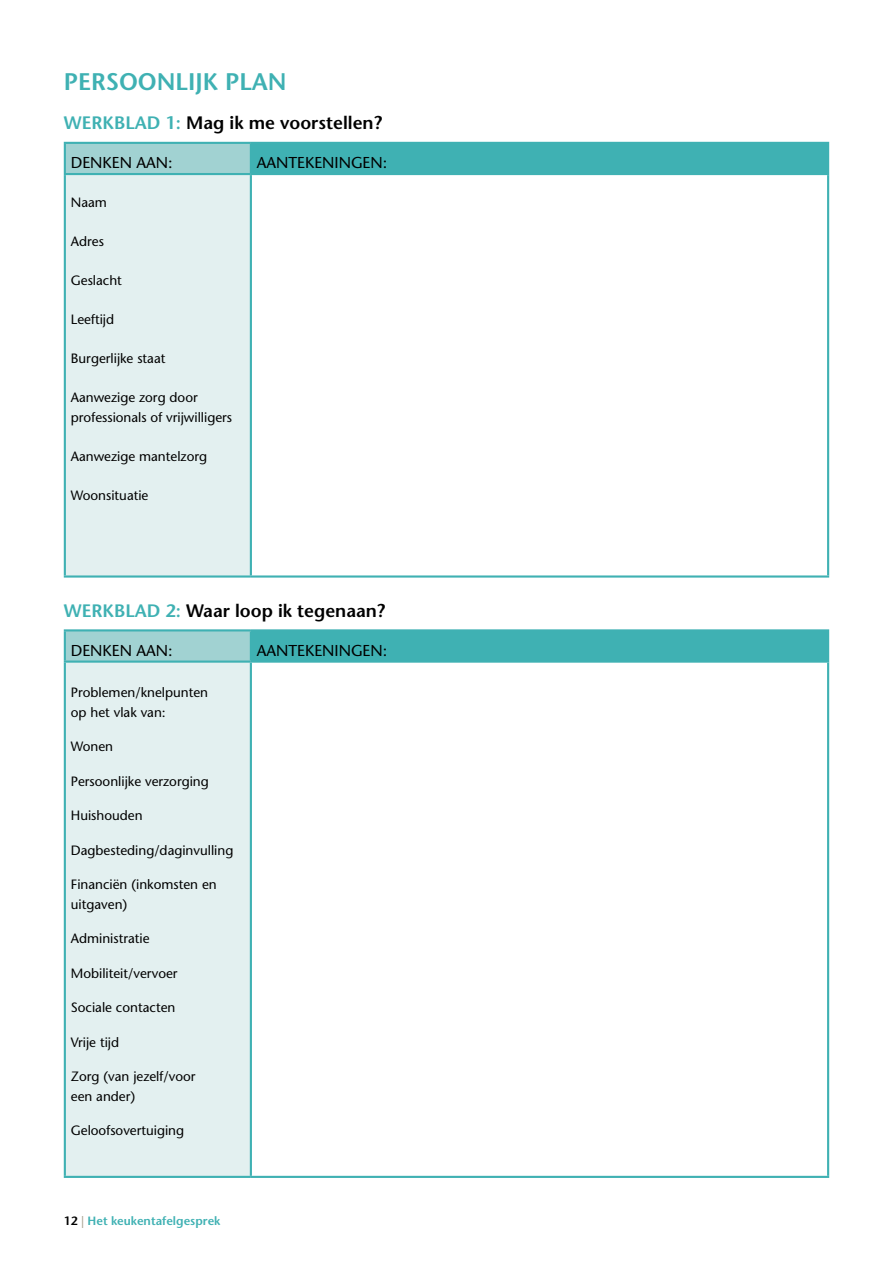
<style>
.page{position:relative;width:893px;height:1263px;background:#fff}
.page>*{position:absolute;margin:0;border:0;box-sizing:border-box;transform-origin:0 0}
.t1{font:600 24px "Stone Sans Std";color:#3fb1b3}
.t2{font:600 18px "Stone Sans Std";color:#000}
.t3{font:500 15.75px "Stone Sans Std";color:#000}
.t4{font:500 13.5px/19.5px "Stone Sans Std";color:#000}
.t5{font:600 12px "Stone Sans Std";color:#3fb1b3}
.s1{color:#3fb1b3}
.s2{color:#000}
.s3{color:#aaa494}
</style>
<div class="page">
<div style="left:65px;top:143px;width:186px;height:31px;background:#a1d2d2"></div>
<div style="left:251px;top:143px;width:577px;height:31px;background:#3fb1b3"></div>
<div style="left:65px;top:174px;width:186px;height:402px;background:#e3f0f0"></div>
<hr style="left:64px;top:175px;width:2px;height:400px;background:#3fb1b3">
<hr style="left:250px;top:175px;width:2px;height:400px;background:#3fb1b3">
<hr style="left:827px;top:175px;width:2px;height:400px;background:#3fb1b3">
<hr style="left:64px;top:575px;width:187px;height:3px;background:#3fb1b3">
<hr style="left:251px;top:575px;width:578px;height:3px;background:#3fb1b3">
<hr style="left:64px;top:142px;width:187px;height:2px;background:#3fb1b3">
<hr style="left:64px;top:144px;width:2px;height:29px;background:#3fb1b3">
<hr style="left:251px;top:142px;width:578px;height:2px;background:#3fb1b3">
<hr style="left:250px;top:144px;width:2px;height:29px;background:#3fb1b3">
<hr style="left:827px;top:144px;width:2px;height:29px;background:#3fb1b3">
<hr style="left:64px;top:173px;width:187px;height:2px;background:#3fb1b3">
<hr style="left:251px;top:173px;width:578px;height:2px;background:#3fb1b3">
<div style="left:65px;top:630px;width:186px;height:32px;background:#a1d2d2"></div>
<div style="left:251px;top:630px;width:577px;height:32px;background:#3fb1b3"></div>
<div style="left:65px;top:662px;width:186px;height:515px;background:#e3f0f0"></div>
<hr style="left:64px;top:663px;width:2px;height:513px;background:#3fb1b3">
<hr style="left:250px;top:663px;width:2px;height:513px;background:#3fb1b3">
<hr style="left:827px;top:663px;width:2px;height:513px;background:#3fb1b3">
<hr style="left:64px;top:1176px;width:187px;height:2px;background:#3fb1b3">
<hr style="left:251px;top:1176px;width:578px;height:2px;background:#3fb1b3">
<hr style="left:64px;top:629px;width:187px;height:2px;background:#3fb1b3">
<hr style="left:64px;top:631px;width:2px;height:29px;background:#3fb1b3">
<hr style="left:251px;top:629px;width:578px;height:2px;background:#3fb1b3">
<hr style="left:250px;top:631px;width:2px;height:29px;background:#3fb1b3">
<hr style="left:827px;top:631px;width:2px;height:29px;background:#3fb1b3">
<hr style="left:64px;top:660px;width:187px;height:3px;background:#3fb1b3">
<hr style="left:251px;top:660px;width:578px;height:3px;background:#3fb1b3">
<h1 class="t1" style="left:64px;top:67px;width:224px">PERSOONLIJK PLAN</h1>
<h2 class="t2" style="left:64px;top:112px;width:320px"><span class="s1">WERKBLAD 1:</span> Mag ik me voorstellen?</h2>
<p class="t3" style="left:71px;top:153px;width:103px">DENKEN AAN:</p>
<p class="t3" style="left:257px;top:153px;width:132px">AANTEKENINGEN:</p>
<p class="t4" style="left:71px;top:193px;width:38px">Naam</p>
<p class="t4" style="left:71px;top:232px;width:35px">Adres</p>
<p class="t4" style="left:71px;top:271px;width:53px">Geslacht</p>
<p class="t4" style="left:71px;top:310px;width:45px">Leeftijd</p>
<p class="t4" style="left:71px;top:349px;width:96px">Burgerlijke staat</p>
<p class="t4" style="left:71px;top:388px;width:163px">Aanwezige zorg door professionals of vrijwilligers</p>
<p class="t4" style="left:71px;top:446px;width:138px">Aanwezige mantelzorg</p>
<p class="t4" style="left:71px;top:485px;width:79px">Woonsituatie</p>
<h2 class="t2" style="left:64px;top:599px;width:323px"><span class="s1">WERKBLAD 2:</span> Waar loop ik tegenaan?</h2>
<p class="t3" style="left:71px;top:641px;width:103px">DENKEN AAN:</p>
<p class="t3" style="left:257px;top:641px;width:132px">AANTEKENINGEN:</p>
<p class="t4" style="left:71px;top:683px;width:139px">Problemen/knelpunten op het vlak van:</p>
<p class="t4" style="left:71px;top:737px;width:44px">Wonen</p>
<p class="t4" style="left:71px;top:771px;width:140px">Persoonlijke verzorging</p>
<p class="t4" style="left:71px;top:806px;width:73px">Huishouden</p>
<p class="t4" style="left:71px;top:840px;width:164px">Dagbesteding/daginvulling</p>
<p class="t4" style="left:71px;top:875px;width:147px">Financiën (inkomsten en uitgaven)</p>
<p class="t4" style="left:71px;top:929px;width:80px">Administratie</p>
<p class="t4" style="left:71px;top:963px;width:108px">Mobiliteit/vervoer</p>
<p class="t4" style="left:71px;top:998px;width:106px">Sociale contacten</p>
<p class="t4" style="left:71px;top:1032px;width:50px">Vrije tijd</p>
<p class="t4" style="left:71px;top:1067px;width:126px">Zorg (van jezelf/voor een ander)</p>
<p class="t4" style="left:71px;top:1121px;width:115px">Geloofsovertuiging</p>
<p class="t5" style="left:64px;top:1213px;width:158px"><span class="s2">12</span> <span class="s3">|</span> Het keukentafelgesprek</p>
</div>
